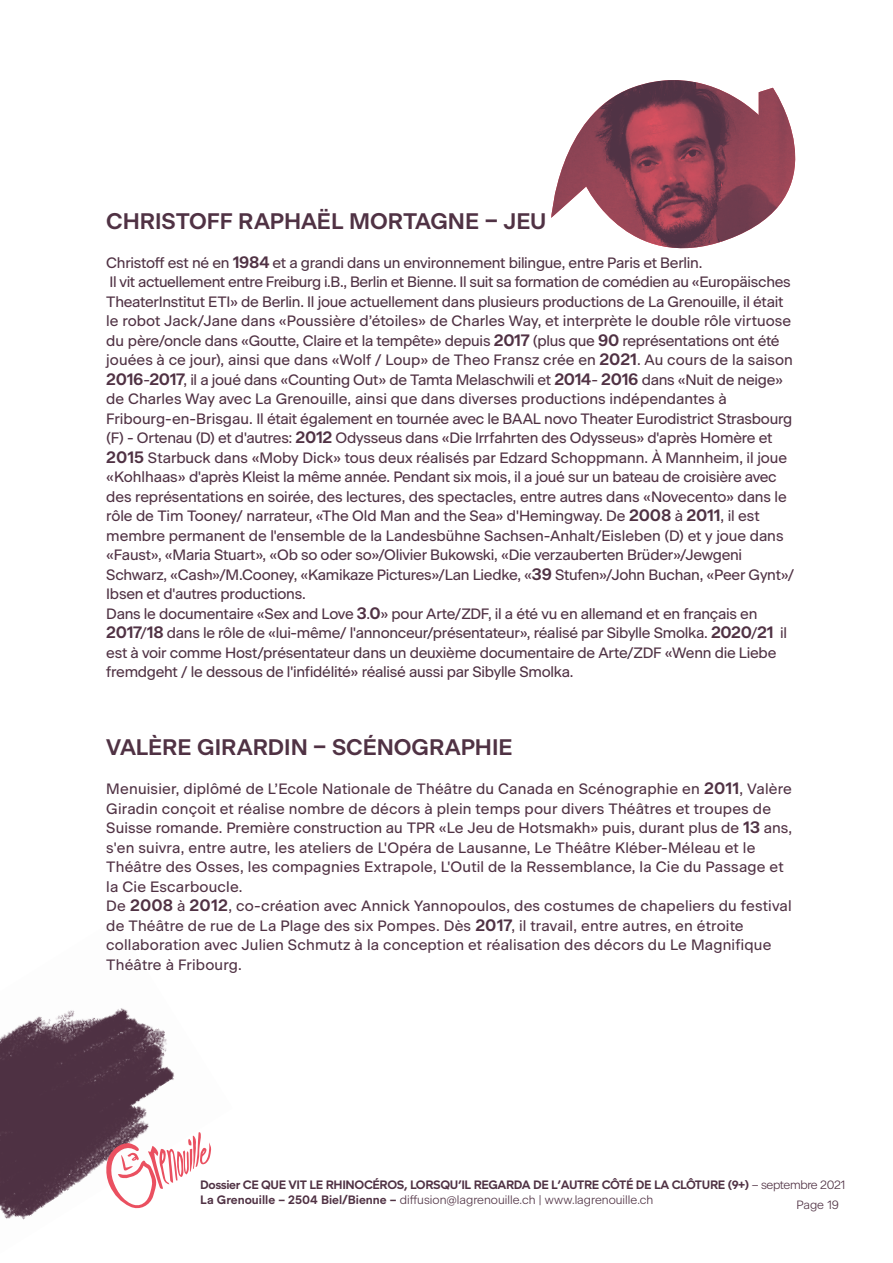
<style>
.page{position:relative;width:893px;height:1263px;background:#fff}
.page>*{position:absolute;margin:0;border:0;box-sizing:border-box;transform-origin:0 0}
.t1{font:600 22.5px "Beausite Classic";letter-spacing:-.005em;color:#503244}
.t2{font:15px/19.5px "Beausite Classic";letter-spacing:-.01em;color:#503244}
.t3{font:15px/19.5px "Beausite Classic";letter-spacing:.01em;color:#503244}
.t4{font:700 12px "Epoque Grotesk";letter-spacing:-.03em;color:#503244}
.t5{font:300 12px "Beausite Classic";color:#503244}
.s1{font-weight:600;font-size:16.5px}
.s2{font-family:"Beausite Classic";font-weight:300}
.s3{font-family:"Epoque Grotesk";font-weight:700}
</style>
<div class="page">
<img style="left:0;top:1008px;width:212px;height:212px">
<svg style="left:106px;top:1132px;width:105px;height:79px"></svg>
<img style="left:551px;top:80px;width:245px;height:169px">
<h1 class="t1" style="left:106px;top:204px;width:442px">CHRISTOFF RAPHAËL MORTAGNE – JEU</h1>
<p class="t2" style="left:106px;top:251px;width:690px">Christoff est né en <span class="s1">1984</span> et a grandi dans un environnement bilingue, entre Paris et Berlin.<br>Il vit actuellement entre Freiburg i.B., Berlin et Bienne. Il suit sa formation de comédien au «Europäisches TheaterInstitut ETI» de Berlin. Il joue actuellement dans plusieurs productions de La Grenouille, il était le robot Jack/Jane dans «Poussière d’étoiles» de Charles Way, et interprète le double rôle virtuose du père/oncle dans «Goutte, Claire et la tempête» depuis <span class="s1">2017</span> (plus que <span class="s1">90</span> représentations ont été jouées à ce jour), ainsi que dans «Wolf / Loup» de Theo Fransz crée en <span class="s1">2021</span>. Au cours de la saison <span class="s1">2016</span>-<span class="s1">2017</span>, il a joué dans «Counting Out» de Tamta Melaschwili et <span class="s1">2014</span>- <span class="s1">2016</span> dans «Nuit de neige» de Charles Way avec La Grenouille, ainsi que dans diverses productions indépendantes à Fribourg-en-Brisgau. Il était également en tournée avec le BAAL novo Theater Eurodistrict Strasbourg (F) - Ortenau (D) et d'autres: <span class="s1">2012</span> Odysseus dans «Die Irrfahrten des Odysseus» d'après Homère et <span class="s1">2015</span> Starbuck dans «Moby Dick» tous deux réalisés par Edzard Schoppmann. À Mannheim, il joue «Kohlhaas» d'après Kleist la même année. Pendant six mois, il a joué sur un bateau de croisière avec des représentations en soirée, des lectures, des spectacles, entre autres dans «Novecento» dans le rôle de Tim Tooney/ narrateur, «The Old Man and the Sea» d'Hemingway. De <span class="s1">2008</span> à <span class="s1">2011</span>, il est membre permanent de l'ensemble de la Landesbühne Sachsen-Anhalt/Eisleben (D) et y joue dans «Faust», «Maria Stuart», «Ob so oder so»/Olivier Bukowski, «Die verzauberten Brüder»/Jewgeni Schwarz, «Cash»/M.Cooney, «Kamikaze Pictures»/Lan Liedke, «<span class="s1">39</span> Stufen»/John Buchan, «Peer Gynt»/ Ibsen et d'autres productions.<br>Dans le documentaire «Sex and Love <span class="s1">3</span>.<span class="s1">0</span>» pour Arte/ZDF, il a été vu en allemand et en français en <span class="s1">2017</span>/<span class="s1">18</span> dans le rôle de «lui-même/ l'annonceur/présentateur», réalisé par Sibylle Smolka. <span class="s1">2020</span>/<span class="s1">21</span> il est à voir comme Host/présentateur dans un deuxième documentaire de Arte/ZDF «Wenn die Liebe fremdgeht / le dessous de l'infidélité» réalisé aussi par Sibylle Smolka.</p>
<h1 class="t1" style="left:106px;top:730px;width:408px">VALÈRE GIRARDIN – SCÉNOGRAPHIE</h1>
<p class="t3" style="left:106px;top:778px;width:687px">Menuisier, diplômé de L’Ecole Nationale de Théâtre du Canada en Scénographie en <span class="s1">2011</span>, Valère Giradin conçoit et réalise nombre de décors à plein temps pour divers Théâtres et troupes de Suisse romande. Première construction au TPR «Le Jeu de Hotsmakh» puis, durant plus de <span class="s1">13</span> ans, s'en suivra, entre autre, les ateliers de L'Opéra de Lausanne, Le Théâtre Kléber-Méleau et le Théâtre des Osses, les compagnies Extrapole, L'Outil de la Ressemblance, la Cie du Passage et la Cie Escarboucle.<br>De <span class="s1">2008</span> à <span class="s1">2012</span>, co-création avec Annick Yannopoulos, des costumes de chapeliers du festival de Théâtre de rue de La Plage des six Pompes. Dès <span class="s1">2017</span>, il travail, entre autres, en étroite collaboration avec Julien Schmutz à la conception et réalisation des décors du Le Magnifique Théâtre à Fribourg.</p>
<p class="t4" style="left:200px;top:1177px;width:646px">Dossier CE QUE VIT LE RHINOCÉROS, LORSQU’IL REGARDA DE L’AUTRE CÔTÉ DE LA CLÔTURE (9+) <span class="s2">– septembre 2021</span></p>
<p class="t5" style="left:200px;top:1190px;width:455px"><span class="s3">La Grenouille – 2504 Biel/Bienne –</span> diffusion@lagrenouille.ch | www.lagrenouille.ch</p>
<p class="t5" style="left:796px;top:1196px;width:44px">Page 19</p>
</div>
